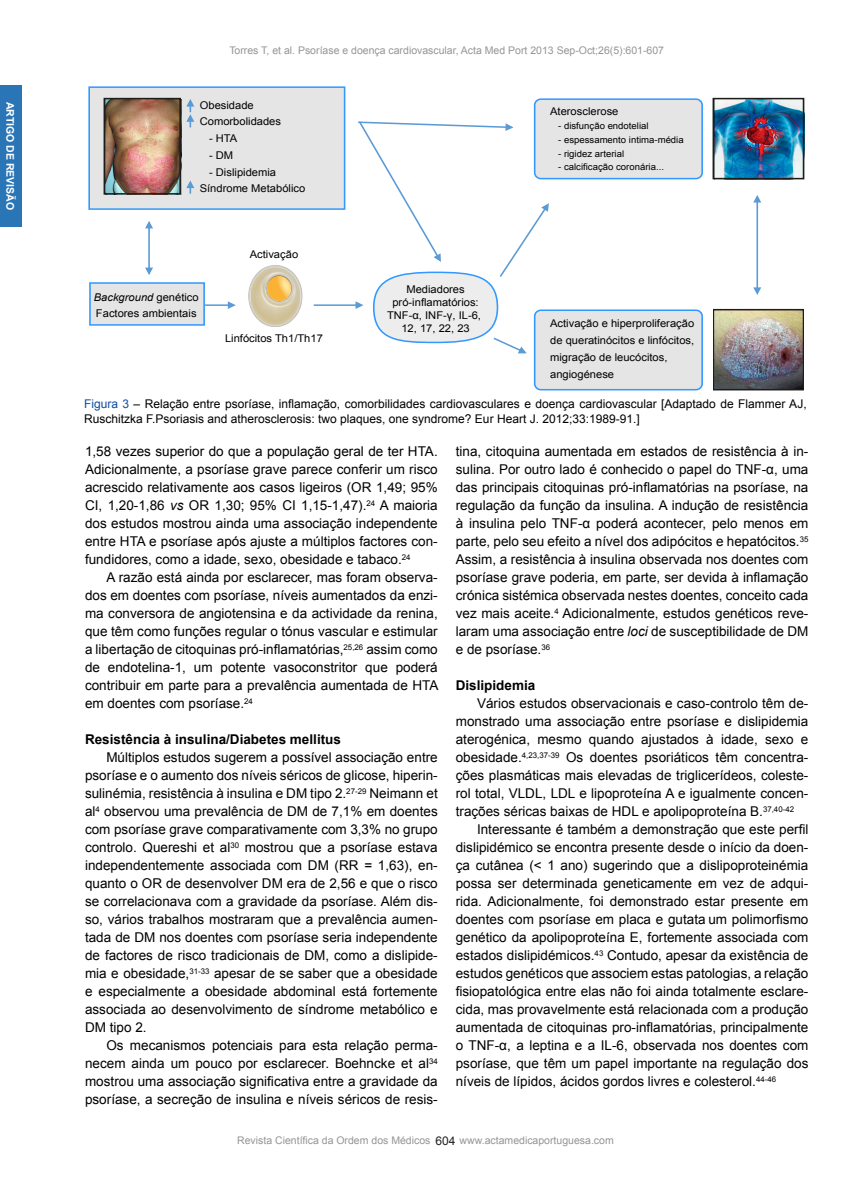
<style>
.page{position:relative;width:851px;height:1191px;background:#fff}
.page>*{position:absolute;margin:0;border:0;box-sizing:border-box;transform-origin:0 0}
.t1{font:13.5px/18px "Arial";color:#000;text-align:justify}
.t2{font:700 13.5px "Arial";color:#000}
.t3{font:12px/15px "Arial";color:#000}
.t4{font:12px "Arial";color:#231f20}
.t5{font:10.65px/16.8px "Arial";color:#000;scale:1.05 1}
.t6{font:10.5px "Arial";color:#939598}
.t7{font:700 10.5px "Arial";color:#fff}
.t8{font:9.15px "Arial";color:#000;scale:1.05 1}
.s1{font-style:italic}
.s2{color:#0d4da1}
</style>
<div class="page">
<div style="left:0;top:85px;width:22px;height:142px;background:#2975b6"></div>
<div style="left:374px;top:272px;width:123px;height:70px;background:#ededed;border-radius:50%"></div>
<div style="left:373px;top:271px;width:125px;height:72px;border:2px solid #39f;border-radius:50%"></div>
<div style="left:534px;top:99px;width:168px;height:80px;background:#e5e5e5;border-radius:6px"></div>
<div style="left:534px;top:98px;width:169px;height:81px;border:2px solid #39f;border-radius:6px"></div>
<div style="left:89px;top:87px;width:255px;height:122px;background:#e5e5e5"></div>
<div style="left:88px;top:86px;width:257px;height:124px;border:2px solid #39f"></div>
<img style="left:107px;top:101px;width:71px;height:91px">
<img style="left:715px;top:101px;width:86px;height:75px">
<img style="left:715px;top:312px;width:86px;height:75px">
<img style="left:227px;top:265px;width:87px;height:62px">
<div style="left:712px;top:309px;width:92px;height:81px;border:2px solid #1d1d1b"></div>
<div style="left:712px;top:98px;width:92px;height:81px;border:2px solid #1d1d1b"></div>
<div style="left:104px;top:98px;width:77px;height:97px;border:2px solid #1d1d1b"></div>
<hr style="left:756px;top:202px;width:2px;height:86px;background:#5b9bd5">
<svg style="left:753px;top:287px;width:8px;height:8px"></svg>
<svg style="left:753px;top:195px;width:8px;height:7px"></svg>
<hr style="left:148px;top:228px;width:2px;height:40px;background:#5b9bd5">
<svg style="left:145px;top:267px;width:8px;height:8px"></svg>
<svg style="left:145px;top:221px;width:8px;height:7px"></svg>
<hr style="left:314px;top:304px;width:42px;height:2px;background:#5b9bd5">
<svg style="left:355px;top:301px;width:8px;height:8px"></svg>
<hr style="left:186px;top:304px;width:43px;height:2px;background:#5b9bd5">
<svg style="left:228px;top:301px;width:8px;height:8px"></svg>
<div style="left:534px;top:310px;width:168px;height:80px;background:#e5e5e5;border-radius:6px"></div>
<div style="left:534px;top:309px;width:169px;height:81px;border:2px solid #39f;border-radius:6px"></div>
<svg style="left:186px;top:180px;width:8px;height:14px"></svg>
<svg style="left:186px;top:99px;width:8px;height:28px"></svg>
<div style="left:90px;top:283px;width:114px;height:42px;background:#e5e5e5"></div>
<div style="left:89px;top:282px;width:116px;height:44px;border:2px solid #39f"></div>
<svg style="left:358px;top:120px;width:191px;height:159px"></svg>
<svg style="left:493px;top:337px;width:34px;height:16px"></svg>
<p class="t7" style="left:18px;top:102px;width:110px;rotate:90deg">ARTIGO DE REVISÃO</p>
<p class="t6" style="left:229px;top:43px;width:436px">Torres T, et al. Psoríase e doença cardiovascular, Acta Med Port 2013 Sep-Oct;26(5):601-607</p>
<p class="t5" style="left:200px;top:96px;width:79px">Obesidade<br>Comorbolidades</p>
<p class="t5" style="left:209px;top:130px;width:28px">- HTA</p>
<p class="t5" style="left:209px;top:147px;width:25px">- DM</p>
<p class="t5" style="left:200px;top:163px;width:102px;text-indent:9px">- Dislipidemia<br>Síndrome Metabólico</p>
<p class="t5" style="left:250px;top:246px;width:48px">Activação</p>
<p class="t5" style="left:94px;top:288px;width:101px"><span class="s1">Background</span> genético<br>Factores ambientais</p>
<p class="t5" style="left:387px;top:283px;width:91px;line-height:12.9px;text-align:center">Mediadores pró-inflamatórios:<br>TNF-α, INF-γ, IL-6,<br>12, 17, 22, 23</p>
<p class="t5" style="left:225px;top:329px;width:95px">Linfócitos Th1/Th17</p>
<p class="t5" style="left:550px;top:103px;width:67px">Aterosclerose</p>
<p class="t8" style="left:558px;top:120px;width:88px">- disfunção endotelial</p>
<p class="t8" style="left:558px;top:133px;width:121px">- espessamento intima-média</p>
<p class="t8" style="left:558px;top:147px;width:64px">- rigidez arterial</p>
<p class="t8" style="left:558px;top:161px;width:102px">- calcificação coronária...</p>
<p class="t5" style="left:550px;top:315px;width:139px">Activação e hiperproliferação de queratinócitos e linfócitos, migração de leucócitos, angiogénese</p>
<p class="t3" style="left:84px;top:396px;width:724px"><span class="s2">Figura 3</span> – Relação entre psoríase, inflamação, comorbilidades cardiovasculares e doença cardiovascular [Adaptado de Flammer AJ,<br>Ruschitzka F.Psoriasis and atherosclerosis: two plaques, one syndrome? Eur Heart J. 2012;33:1989-91.]</p>
<p class="t1" style="left:85px;top:442px;width:354px">1,58 vezes superior do que a população geral de ter HTA.<br>Adicionalmente, a psoríase grave parece conferir um risco acrescido relativamente aos casos ligeiros (OR 1,49; 95% CI, 1,20-1,86 <span class="s1">vs</span> OR 1,30; 95% CI 1,15-1,47).<sup>24</sup> A maioria dos estudos mostrou ainda uma associação independente entre HTA e psoríase após ajuste a múltiplos factores con&shy;fundidores, como a idade, sexo, obesidade e tabaco.<sup>24</sup></p>
<p class="t1" style="left:85px;top:568px;width:355px;text-indent:21px">A razão está ainda por esclarecer, mas foram observa&shy;dos em doentes com psoríase, níveis aumentados da enzi&shy;ma conversora de angiotensina e da actividade da renina, que têm como funções regular o tónus vascular e estimular a libertação de citoquinas pró-inflamatórias,<sup>25,26</sup> assim como de endotelina-1, um potente vasoconstritor que poderá contribuir em parte para a prevalência aumentada de HTA em doentes com psoríase.<sup>24</sup></p>
<p class="t2" style="left:85px;top:730px;width:257px">Resistência à insulina/Diabetes mellitus</p>
<p class="t1" style="left:85px;top:748px;width:354px;text-indent:21px">Múltiplos estudos sugerem a possível associação entre psoríase e o aumento dos níveis séricos de glicose, hiperin&shy;sulinémia, resistência à insulina e DM tipo 2.<sup>27-29</sup> Neimann et al<sup>4</sup> observou uma prevalência de DM de 7,1% em doentes com psoríase grave comparativamente com 3,3% no grupo controlo. Quereshi et al<sup>30</sup> mostrou que a psoríase estava independentemente associada com DM (RR = 1,63), en&shy;quanto o OR de desenvolver DM era de 2,56 e que o risco se correlacionava com a gravidade da psoríase. Além dis&shy;so, vários trabalhos mostraram que a prevalência aumen&shy;tada de DM nos doentes com psoríase seria independente de factores de risco tradicionais de DM, como a dislipide&shy;mia e obesidade,<sup>31-33</sup> apesar de se saber que a obesidade e especialmente a obesidade abdominal está fortemente associada ao desenvolvimento de síndrome metabólico e DM tipo 2.</p>
<p class="t1" style="left:85px;top:1036px;width:354px;text-indent:21px">Os mecanismos potenciais para esta relação perma&shy;necem ainda um pouco por esclarecer. Boehncke et al<sup>34 </sup>mostrou uma associação significativa entre a gravidade da psoríase, a secreção de insulina e níveis séricos de resis-</p>
<p class="t1" style="left:456px;top:442px;width:354px">tina, citoquina aumentada em estados de resistência à in&shy;sulina. Por outro lado é conhecido o papel do TNF-α, uma das principais citoquinas pró-inflamatórias na psoríase, na regulação da função da insulina. A indução de resistência à insulina pelo TNF-α poderá acontecer, pelo menos em parte, pelo seu efeito a nível dos adipócitos e hepatócitos.<sup>35<br></sup>Assim, a resistência à insulina observada nos doentes com psoríase grave poderia, em parte, ser devida à inflamação crónica sistémica observada nestes doentes, conceito cada vez mais aceite.<sup>4</sup> Adicionalmente, estudos genéticos reve&shy;laram uma associação entre <span class="s1">loci</span> de susceptibilidade de DM e de psoríase.<sup>36</sup></p>
<p class="t2" style="left:456px;top:676px;width:81px">Dislipidemia</p>
<p class="t1" style="left:456px;top:694px;width:354px;text-indent:21px">Vários estudos observacionais e caso-controlo têm de&shy;monstrado uma associação entre psoríase e dislipidemia aterogénica, mesmo quando ajustados à idade, sexo e obesidade.<sup>4,23,37-39</sup> Os doentes psoriáticos têm concentra&shy;ções plasmáticas mais elevadas de triglicerídeos, coleste&shy;rol total, VLDL, LDL e lipoproteína A e igualmente concen&shy;trações séricas baixas de HDL e apolipoproteína B.<sup>37,40-42</sup></p>
<p class="t1" style="left:456px;top:820px;width:354px;text-indent:21px">Interessante é também a demonstração que este perfil dislipidémico se encontra presente desde o início da doen&shy;ça cutânea (&lt; 1 ano) sugerindo que a dislipoproteinémia possa ser determinada geneticamente em vez de adqui&shy;rida. Adicionalmente, foi demonstrado estar presente em doentes com psoríase em placa e gutata um polimorfismo genético da apolipoproteína E, fortemente associada com estados dislipidémicos.<sup>43</sup> Contudo, apesar da existência de estudos genéticos que associem estas patologias, a relação fisiopatológica entre elas não foi ainda totalmente esclare&shy;cida, mas provavelmente está relacionada com a produção aumentada de citoquinas pro-inflamatórias, principalmente o TNF-α, a leptina e a IL-6, observada nos doentes com psoríase, que têm um papel importante na regulação dos níveis de lípidos, ácidos gordos livres e colesterol.<sup>44-46</sup></p>
<p class="t4" style="left:435px;top:1132px;width:22px">604</p>
<p class="t6" style="left:237px;top:1133px;width:195px">Revista Científica da Ordem dos Médicos</p>
<p class="t6" style="left:459px;top:1133px;width:156px">www.actamedicaportuguesa.com</p>
</div>
